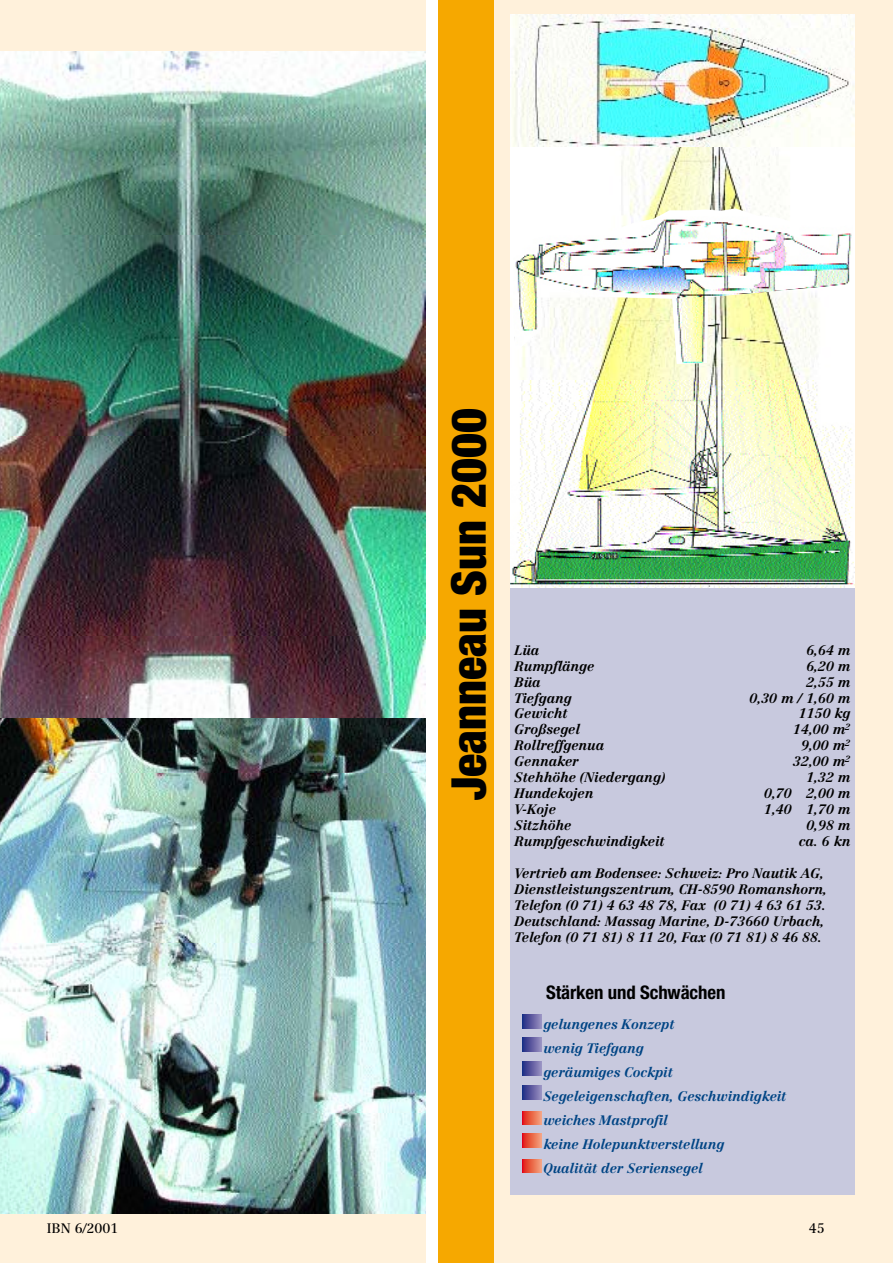
<style>
.page{position:relative;width:893px;height:1263px;background:#fff}
.page>*{position:absolute;margin:0;border:0;box-sizing:border-box;transform-origin:0 0}
.t1{font:900 condensed 48px "Helvetica Neue";color:#000}
.t2{font:700 condensed 18.75px "Helvetica Neue";letter-spacing:-.005em;color:#000}
.t3{font:italic 700 13.5px/15.9px "Centennial";letter-spacing:-.005em;color:#000}
.t4{font:italic 700 13.5px/24px "Centennial";letter-spacing:-.005em;color:#004484}
.t5{font:13.5px "Centennial";color:#000}
</style>
<div class="page">
<div style="left:468px;top:0;width:425px;height:1263px;background:#fff1db"></div>
<div style="left:510px;top:20px;width:345px;height:1175px;background:#c8c9de"></div>
<div style="left:0;top:0;width:425px;height:1263px;background:#fff1db"></div>
<div style="left:438px;top:0;width:55px;height:1263px;background:#f6a800"></div>
<img style="left:0;top:51px;width:425px;height:1162px">
<img style="left:510px;top:147px;width:345px;height:441px">
<img style="left:510px;top:15px;width:345px;height:132px">
<svg style="left:522px;top:1015px;width:20px;height:13px"></svg>
<svg style="left:522px;top:1038px;width:20px;height:13px"></svg>
<svg style="left:522px;top:1159px;width:20px;height:13px"></svg>
<svg style="left:522px;top:1062px;width:20px;height:13px"></svg>
<svg style="left:512px;top:208px;width:341px;height:156px;background:#fbfbf5"></svg>
<img style="left:513px;top:216px;width:340px;height:148px">
<svg style="left:522px;top:1134px;width:20px;height:13px"></svg>
<svg style="left:522px;top:1111px;width:20px;height:13px"></svg>
<svg style="left:522px;top:1086px;width:20px;height:13px"></svg>
<h1 class="t1" style="left:439px;top:800px;width:394px;rotate:-90deg">Jeanneau Sun 2000</h1>
<p class="t3" style="left:514px;top:642px;width:26px">Lüa</p>
<p class="t3" style="left:806px;top:642px;width:46px">6,64 m</p>
<p class="t3" style="left:514px;top:658px;width:81px">Rumpflänge</p>
<p class="t3" style="left:806px;top:658px;width:46px">6,20 m</p>
<p class="t3" style="left:514px;top:674px;width:28px">Büa</p>
<p class="t3" style="left:806px;top:674px;width:46px">2,55 m</p>
<p class="t3" style="left:514px;top:690px;width:59px">Tiefgang</p>
<p class="t3" style="left:749px;top:690px;width:102px">0,30 m / 1,60 m</p>
<p class="t3" style="left:514px;top:705px;width:55px">Gewicht</p>
<p class="t3" style="left:799px;top:705px;width:53px">1150 kg</p>
<p class="t3" style="left:514px;top:721px;width:67px">Großsegel</p>
<p class="t3" style="left:793px;top:721px;width:59px">14,00 m<sup>2</sup></p>
<p class="t3" style="left:514px;top:737px;width:91px">Rollreffgenua</p>
<p class="t3" style="left:801px;top:737px;width:51px">9,00 m<sup>2</sup></p>
<p class="t3" style="left:514px;top:753px;width:66px">Gennaker</p>
<p class="t3" style="left:793px;top:753px;width:59px">32,00 m<sup>2</sup></p>
<p class="t3" style="left:514px;top:769px;width:153px">Stehhöhe (Niedergang)</p>
<p class="t3" style="left:806px;top:769px;width:46px">1,32 m</p>
<p class="t3" style="left:514px;top:785px;width:80px">Hundekojen</p>
<p class="t3" style="left:764px;top:785px;width:88px">0,70 2,00 m</p>
<p class="t3" style="left:514px;top:801px;width:43px">V-Koje</p>
<p class="t3" style="left:764px;top:801px;width:88px">1,40 1,70 m</p>
<p class="t3" style="left:514px;top:817px;width:58px">Sitzhöhe</p>
<p class="t3" style="left:806px;top:817px;width:46px">0,98 m</p>
<p class="t3" style="left:514px;top:833px;width:152px">Rumpfgeschwindigkeit</p>
<p class="t3" style="left:799px;top:833px;width:53px">ca. 6 kn</p>
<p class="t3" style="left:514px;top:865px;width:314px">Vertrieb am Bodensee: Schweiz: Pro Nautik AG, Dienstleistungszentrum, CH-8590 Romanshorn, Telefon (0 71) 4 63 48 78, Fax (0 71) 4 63 61 53.<br>Deutschland: Massag Marine, D-73660 Urbach, Telefon (0 71 81) 8 11 20, Fax (0 71 81) 8 46 88.</p>
<h2 class="t2" style="left:546px;top:981px;width:181px">Stärken und Schwächen</h2>
<p class="t4" style="left:543px;top:1012px;width:245px">gelungenes Konzept<br>wenig Tiefgang<br>geräumiges Cockpit<br>Segeleigenschaften, Geschwindigkeit weiches Mastprofil<br>keine Holepunktverstellung<br>Qualität der Seriensegel</p>
<p class="t5" style="left:47px;top:1220px;width:73px">IBN 6/2001</p>
<p class="t5" style="left:809px;top:1220px;width:17px">45</p>
</div>
